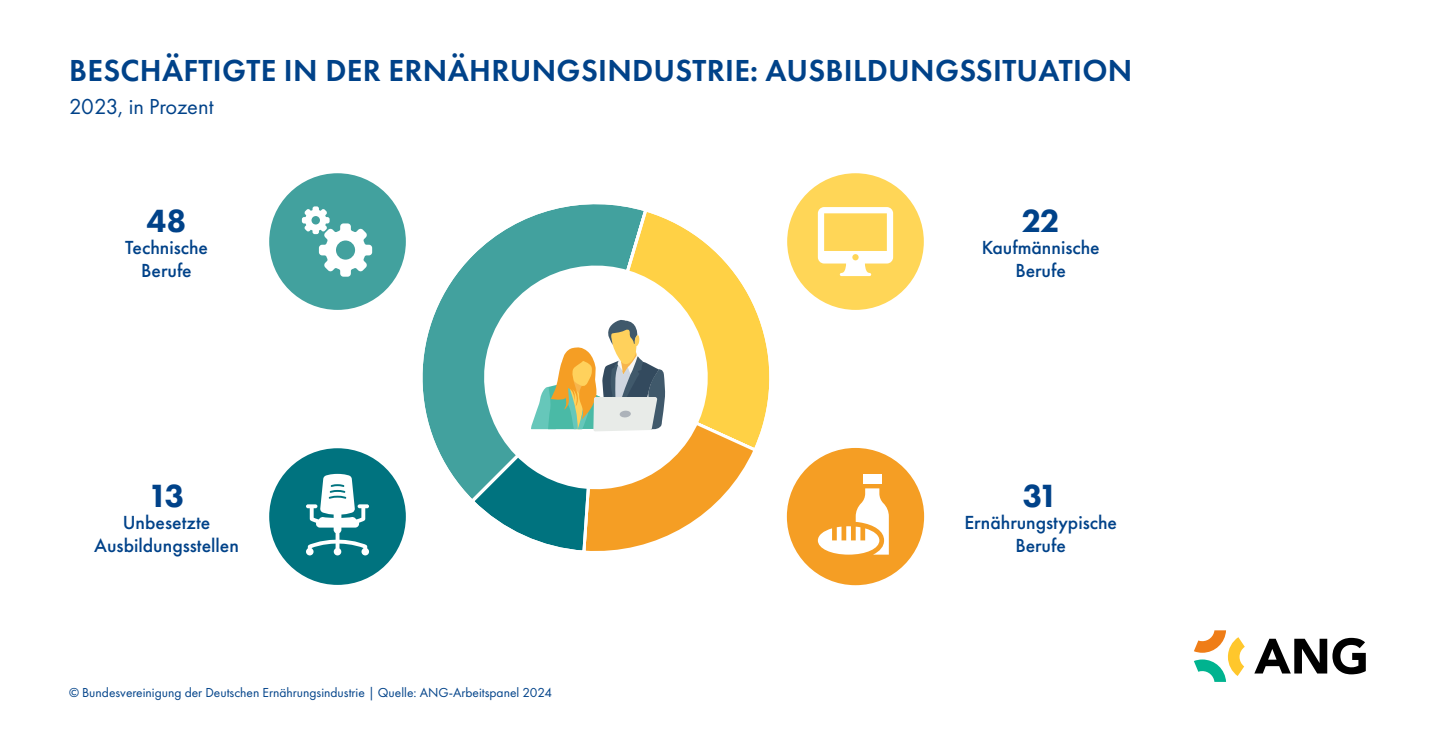
<style>
.page{position:relative;width:1436px;height:734px;background:#fff}
.page>*{position:absolute;margin:0;border:0;box-sizing:border-box;transform-origin:0 0}
.t1{font:800 33.3px "Futura PT";letter-spacing:-.07em;color:#004289}
.head{font:600 31.5px "Futura PT";letter-spacing:.01em;color:#004289}
.sub{font:22.5px "Futura PT";letter-spacing:-.005em;color:#004289}
.t2{font:500 19.57px/22.5px "Futura PT";color:#004289;text-align:center}
.t3{font:13.5px "Futura PT";color:#004289}
</style>
<div class="page">
<svg style="left:1254px;top:637px;width:111px;height:37px"></svg>
<svg style="left:1194px;top:630px;width:50px;height:51px"></svg>
<svg style="left:422px;top:204px;width:197px;height:288px"></svg>
<svg style="left:592px;top:206px;width:178px;height:232px"></svg>
<svg style="left:466px;top:252px;width:259px;height:242px"></svg>
<div style="left:786px;top:447px;width:138px;height:139px;background:#f59e24;border-radius:50%"></div>
<div style="left:786px;top:172px;width:138px;height:139px;background:#ffd657;border-radius:50%"></div>
<div style="left:268px;top:172px;width:139px;height:139px;background:#42a19e;border-radius:50%"></div>
<div style="left:268px;top:447px;width:139px;height:139px;background:#00737f;border-radius:50%"></div>
<svg style="left:302px;top:206px;width:70px;height:70px"></svg>
<svg style="left:306px;top:474px;width:63px;height:81px"></svg>
<svg style="left:817px;top:207px;width:76px;height:69px"></svg>
<svg style="left:817px;top:488px;width:71px;height:66px"></svg>
<div style="left:862px;top:474px;width:19px;height:9px;background:#fff"></div>
<svg style="left:468px;top:320px;width:290px;height:231px"></svg>
<div style="left:619px;top:410px;width:12px;height:7px;background:#adb3ba;border-radius:50%"></div>
<p class="head" style="left:69px;top:51px;width:1064px">BESCHÄFTIGTE IN DER ERNÄHRUNGSINDUSTRIE: AUSBILDUNGSSITUATION</p>
<p class="sub" style="left:69px;top:93px;width:146px">2023, in Prozent</p>
<p class="t1" style="left:146px;top:200px;width:41px">48</p>
<p class="t2" style="left:125px;top:236px;width:85px">Technische<br>Berufe</p>
<p class="t1" style="left:148px;top:475px;width:38px">13</p>
<p class="t2" style="left:94px;top:511px;width:146px">Unbesetzte<br>Ausbildungsstellen</p>
<p class="t3" style="left:69px;top:684px;width:484px">© Bundesvereinigung der Deutschen Ernährungsindustrie | Quelle: ANG-Arbeitspanel 2024</p>
<p class="t1" style="left:1021px;top:200px;width:40px">22</p>
<p class="t2" style="left:981px;top:236px;width:119px">Kaufmännische<br>Berufe</p>
<p class="t1" style="left:1022px;top:475px;width:37px">31</p>
<p class="t2" style="left:964px;top:511px;width:154px">Ernährungstypische<br>Berufe</p>
</div>
